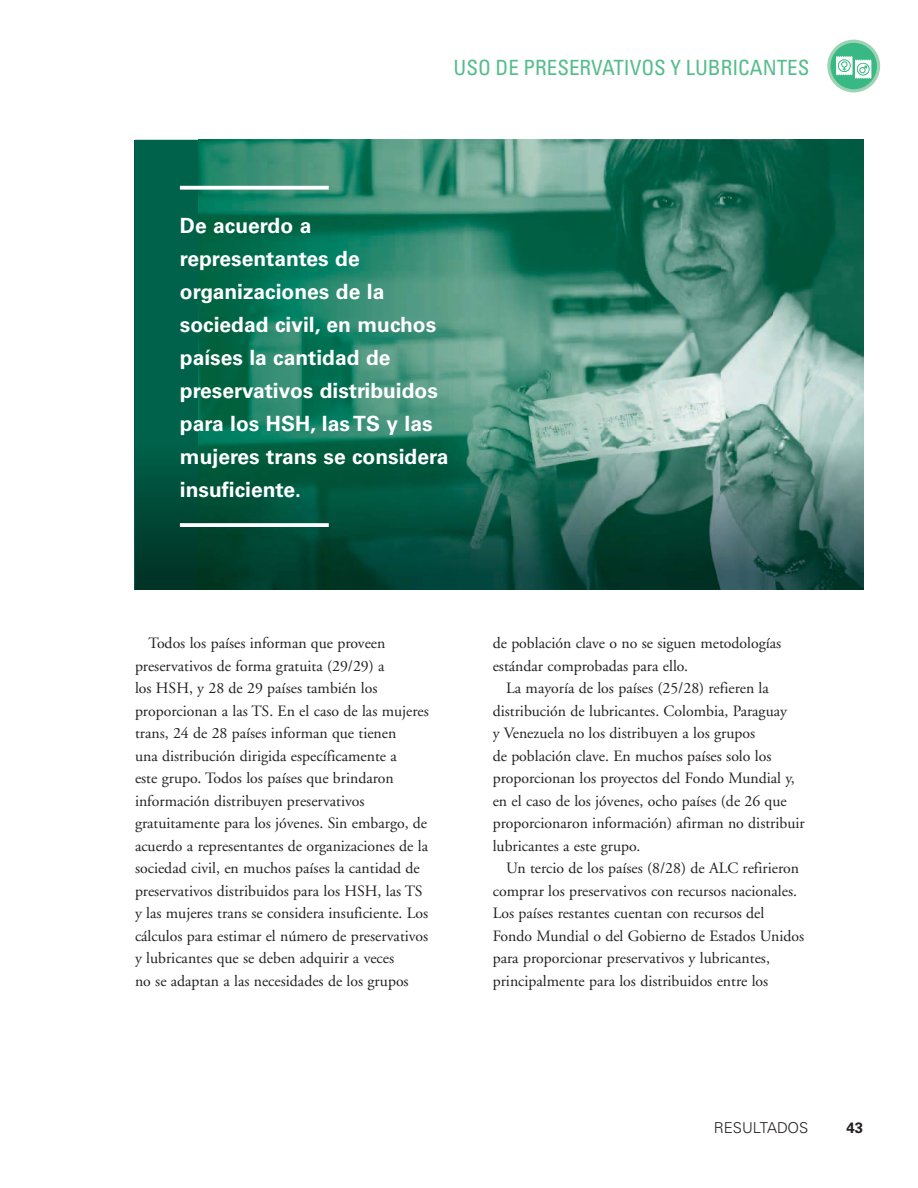
<style>
.page{position:relative;width:918px;height:1188px;background:#fff}
.page>*{position:absolute;margin:0;border:0;box-sizing:border-box;transform-origin:0 0}
.t1{font:700 21px/33px "Univers";color:#fff}
.t2{font:condensed 21px "Univers";color:#55bd8d}
.t3{font:15.75px/22.5px "Adobe Garamond";color:#231f20}
.t4{font:300 15px "Univers";color:#231f20}
.t5{font:700 15px "Univers";color:#231f20}
</style>
<div class="page">
<svg style="left:828px;top:40px;width:51px;height:52px"></svg>
<div style="left:827px;top:40px;width:53px;height:52px;border:3px solid #9bd3b4;border-radius:50%"></div>
<svg style="left:836px;top:56px;width:35px;height:23px"></svg>
<img style="left:773px;top:140px;width:90px;height:291px">
<svg style="left:135px;top:140px;width:638px;height:449px;background:#317b67"></svg>
<svg style="left:773px;top:431px;width:90px;height:158px;background:#4a746e"></svg>
<img style="left:135px;top:431px;width:63px;height:158px">
<svg style="left:180px;top:186px;width:149px;height:4px"></svg>
<svg style="left:180px;top:523px;width:149px;height:4px"></svg>
<h1 class="t2" style="left:454px;top:59px;width:357px">USO DE PRESERVATIVOS Y LUBRICANTES</h1>
<h1 class="t1" style="left:180px;top:210px;width:270px">De acuerdo a representantes de organizaciones de la sociedad civil, en muchos países la cantidad de preservativos distribuidos para los HSH, las TS y las mujeres trans se considera insuficiente.</h1>
<p class="t3" style="left:135px;top:633px;width:295px;text-indent:13px">Todos los países informan que proveen preservativos de forma gratuita (29/29) a<br>los HSH, y 28 de 29 países también los proporcionan a las TS. En el caso de las mujeres trans, 24 de 28 países informan que tienen<br>una distribución dirigida específicamente a<br>este grupo. Todos los países que brindaron información distribuyen preservativos gratuitamente para los jóvenes. Sin embargo, de acuerdo a representantes de organizaciones de la sociedad civil, en muchos países la cantidad de preservativos distribuidos para los HSH, las TS y las mujeres trans se considera insuficiente. Los cálculos para estimar el número de preservativos y lubricantes que se deben adquirir a veces<br>no se adaptan a las necesidades de los grupos</p>
<p class="t3" style="left:493px;top:633px;width:290px">de población clave o no se siguen metodologías estándar comprobadas para ello.</p>
<p class="t3" style="left:493px;top:678px;width:314px;text-indent:13px">La mayoría de los países (25/28) refieren la distribución de lubricantes. Colombia, Paraguay<br>y Venezuela no los distribuyen a los grupos<br>de población clave. En muchos países solo los proporcionan los proyectos del Fondo Mundial y, en el caso de los jóvenes, ocho países (de 26 que proporcionaron información) afirman no distribuir lubricantes a este grupo.</p>
<p class="t3" style="left:493px;top:858px;width:313px;text-indent:13px">Un tercio de los países (8/28) de ALC refirieron comprar los preservativos con recursos nacionales.<br>Los países restantes cuentan con recursos del Fondo Mundial o del Gobierno de Estados Unidos para proporcionar preservativos y lubricantes, principalmente para los distribuidos entre los</p>
<p class="t4" style="left:714px;top:1121px;width:96px">RESULTADOS</p>
<p class="t5" style="left:846px;top:1122px;width:18px">43</p>
</div>
